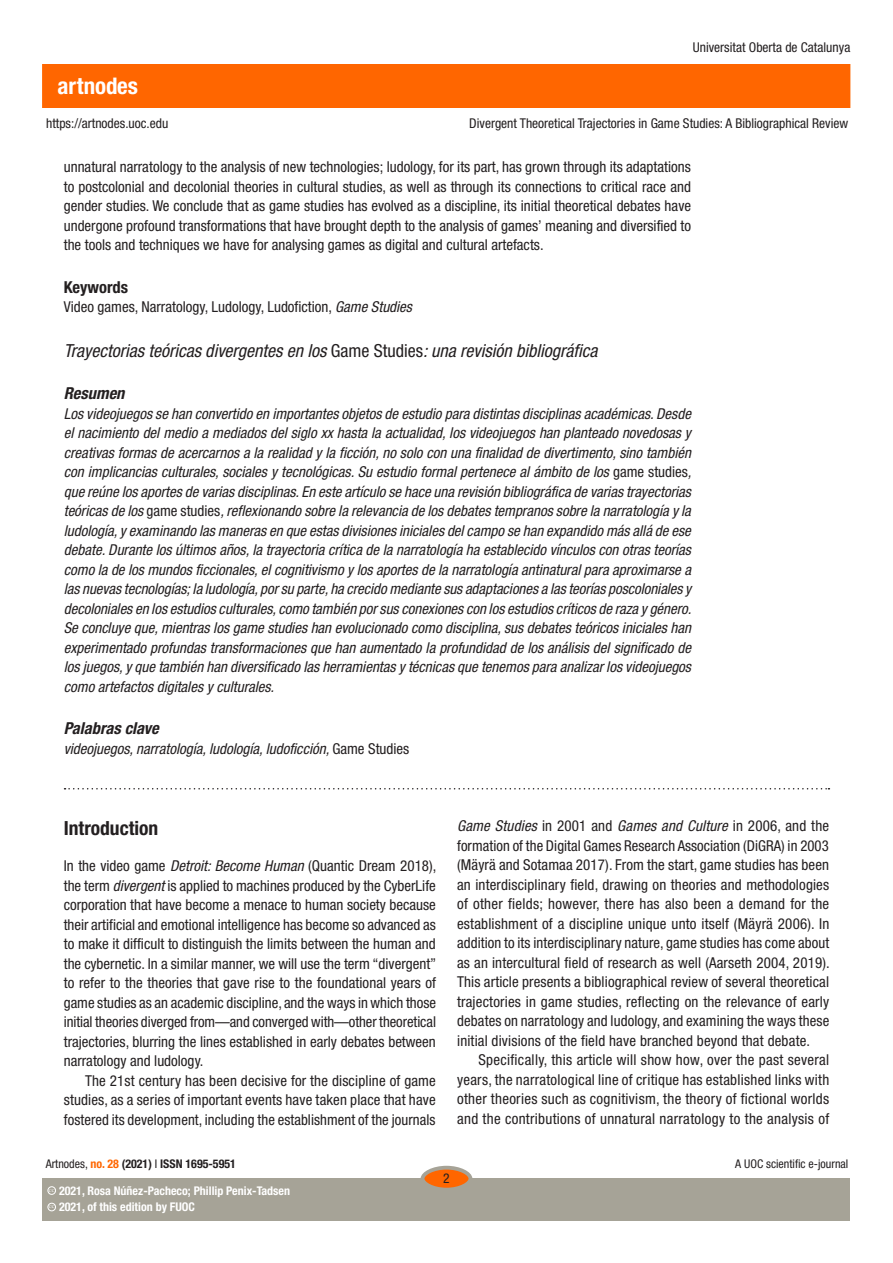
<style>
.page{position:relative;width:893px;height:1263px;background:#fff}
.page>*{position:absolute;margin:0;border:0;box-sizing:border-box;transform-origin:0 0}
.t1{font:700 condensed 22.95px "Helvetica Neue LT Std";color:#fff}
.t2{font:700 condensed 19.5px "Helvetica Neue LT Std";color:#231f20}
.abstract_h1{font:italic condensed 18px "Helvetica Neue LT Std";color:#231f20}
.abstract_paraula{font:italic 700 condensed 16.5px "Helvetica Neue LT Std";color:#231f20}
.abstract_paraula-2{font:700 condensed 16.5px "Helvetica Neue LT Std";color:#231f20}
.text1p{font:italic condensed 15px/19.5px "Helvetica Neue LT Std";color:#231f20;text-align:justify}
.text1p-2{font:condensed 15px/19.5px "Helvetica Neue LT Std";color:#231f20;text-align:justify}
.text{font:condensed 15px/19.5px "Helvetica Neue LT Std";letter-spacing:.01em;color:#231f20;text-align:justify}
.titolet{font:condensed 13.5px "Helvetica Neue LT Std";color:#231f20}
.t3{font:700 condensed 12px "Helvetica Neue LT Std";color:#fff}
.t4{font:700 condensed 12px "Helvetica Neue LT Std";color:#231f20}
.t5{font:condensed 12px "Helvetica Neue LT Std";color:#231f20}
.t6{font:600 3.9px "Adobe Caslon Pro";color:#fff}
.s1{font-style:italic}
.s2{font-style:normal}
.s3{font-weight:400}
.s4{color:#f60}
</style>
<div class="page">
<div style="left:43px;top:65px;width:807px;height:42px;background:#f60"></div>
<div style="left:43px;top:1178px;width:807px;height:42px;background:#a6a397"></div>
<div style="left:422px;top:1168px;width:48px;height:21px;background:#f60;border-radius:50%"></div>
<div style="left:421px;top:1166px;width:51px;height:25px;border:4px solid #a6a397;border-radius:50%"></div>
<div style="left:48px;top:1203px;width:8px;height:8px;border:1px solid #fff;border-radius:50%"></div>
<div style="left:48px;top:1186px;width:8px;height:8px;border:1px solid #fff;border-radius:50%"></div>
<svg style="left:65px;top:788px;width:764px;height:1px"></svg>
<p class="t1" style="left:58px;top:72px;width:82px">artnodes</p>
<p class="titolet" style="left:46px;top:115px;width:124px">https://artnodes.uoc.edu</p>
<p class="titolet" style="left:693px;top:40px;width:159px">Universitat Oberta de Catalunya</p>
<p class="titolet" style="left:469px;top:115px;width:380px">Divergent Theoretical Trajectories in Game Studies: A Bibliographical Review</p>
<p class="text1p-2" style="left:64px;top:157px;width:629px">unnatural narratology to the analysis of new technologies; ludology, for its part, has grown through its adaptations to postcolonial and decolonial theories in cultural studies, as well as through its connections to critical race and gender studies. We conclude that as game studies has evolved as a discipline, its initial theoretical debates have undergone profound transformations that have brought depth to the analysis of games’ meaning and diversified to the tools and techniques we have for analysing games as digital and cultural artefacts.</p>
<p class="abstract_paraula-2" style="left:64px;top:277px;width:66px">Keywords</p>
<p class="text1p-2" style="left:64px;top:297px;width:350px">Video games, Narratology, Ludology, Ludofiction, <span class="s1">Game Studies</span></p>
<p class="abstract_h1" style="left:64px;top:340px;width:535px">Trayectorias teóricas divergentes en los <span class="s2">Game Studies</span>: una revisión bibliográfica</p>
<p class="abstract_paraula" style="left:64px;top:383px;width:62px">Resumen</p>
<p class="text1p" style="left:64px;top:404px;width:629px">Los videojuegos se han convertido en importantes objetos de estudio para distintas disciplinas académicas. Desde el nacimiento del medio a mediados del siglo xx hasta la actualidad, los videojuegos han planteado novedosas y creativas formas de acercarnos a la realidad y la ficción, no solo con una finalidad de divertimento, sino también con implicancias culturales, sociales y tecnológicas. Su estudio formal pertenece al ámbito de los <span class="s2">game studies</span>, que reúne los aportes de varias disciplinas. En este artículo se hace una revisión bibliográfica de varias trayectorias teóricas de los <span class="s2">game studies</span>, reflexionando sobre la relevancia de los debates tempranos sobre la narratología y la ludología, y examinando las maneras en que estas divisiones iniciales del campo se han expandido más allá de ese debate. Durante los últimos años, la trayectoria crítica de la narratología ha establecido vínculos con otras teorías como la de los mundos ficcionales, el cognitivismo y los aportes de la narratología antinatural para aproximarse a las nuevas tecnologías; la ludología, por su parte, ha crecido mediante sus adaptaciones a las teorías poscoloniales y decoloniales en los estudios culturales, como también por sus conexiones con los estudios críticos de raza y género.<br>Se concluye que, mientras los game studies han evolucionado como disciplina, sus debates teóricos iniciales han experimentado profundas transformaciones que han aumentado la profundidad de los análisis del significado de los juegos, y que también han diversificado las herramientas y técnicas que tenemos para analizar los videojuegos como artefactos digitales y culturales.</p>
<p class="abstract_paraula" style="left:64px;top:718px;width:97px">Palabras clave</p>
<p class="text1p" style="left:64px;top:739px;width:347px">videojuegos, narratología, ludología, ludoficción, <span class="s2">Game Studies</span></p>
<p class="t2" style="left:64px;top:816px;width:96px">Introduction</p>
<p class="text1p-2" style="left:64px;top:856px;width:374px">In the video game <span class="s1">Detroit: Become Human</span> (Quantic Dream 2018), the term <span class="s1">divergent</span> is applied to machines produced by the CyberLife corporation that have become a menace to human society because their artificial and emotional intelligence has become so advanced as to make it difficult to distinguish the limits between the human and the cybernetic. In a similar manner, we will use the term “divergent” to refer to the theories that gave rise to the foundational years of game studies as an academic discipline, and the ways in which those initial theories diverged from—and converged with—other theoretical trajectories, blurring the lines established in early debates between narratology and ludology.</p>
<p class="text" style="left:64px;top:1070px;width:374px;text-indent:21px">The 21st century has been decisive for the discipline of game studies, as a series of important events have taken place that have fostered its development, including the establishment of the journals</p>
<p class="t4" style="left:46px;top:1157px;width:192px"><span class="s3">Artnodes,</span> <span class="s4">no. 28</span> (2021) <span class="s3">I</span> ISSN 1695-5951</p>
<p class="text" style="left:457px;top:816px;width:374px"><span class="s1">Game Studies</span> in 2001 and <span class="s1">Games and Culture</span> in 2006, and the formation of the Digital Games Research Association (DiGRA) in 2003 (Mäyrä and Sotamaa 2017). From the start, game studies has been an interdisciplinary field, drawing on theories and methodologies of other fields; however, there has also been a demand for the establishment of a discipline unique unto itself (Mäyrä 2006). In addition to its interdisciplinary nature, game studies has come about as an intercultural field of research as well (Aarseth 2004, 2019).<br>This article presents a bibliographical review of several theoretical trajectories in game studies, reflecting on the relevance of early debates on narratology and ludology, and examining the ways these initial divisions of the field have branched beyond that debate.</p>
<p class="text" style="left:457px;top:1050px;width:374px;text-indent:21px">Specifically, this article will show how, over the past several years, the narratological line of critique has established links with other theories such as cognitivism, the theory of fictional worlds and the contributions of unnatural narratology to the analysis of</p>
<p class="t5" style="left:735px;top:1157px;width:115px">A UOC scientific e-journal</p>
<p class="t3" style="left:59px;top:1183px;width:233px">2021, Rosa Núñez-Pacheco; Phillip Penix-Tadsen</p>
<p class="t6" style="left:49px;top:1188px;width:7px">CC</p>
<p class="t6" style="left:49px;top:1205px;width:7px">CC</p>
<p class="t3" style="left:59px;top:1200px;width:138px">2021, of this edition by FUOC</p>
<p class="titolet" style="left:443px;top:1171px;width:8px">2</p>
</div>
